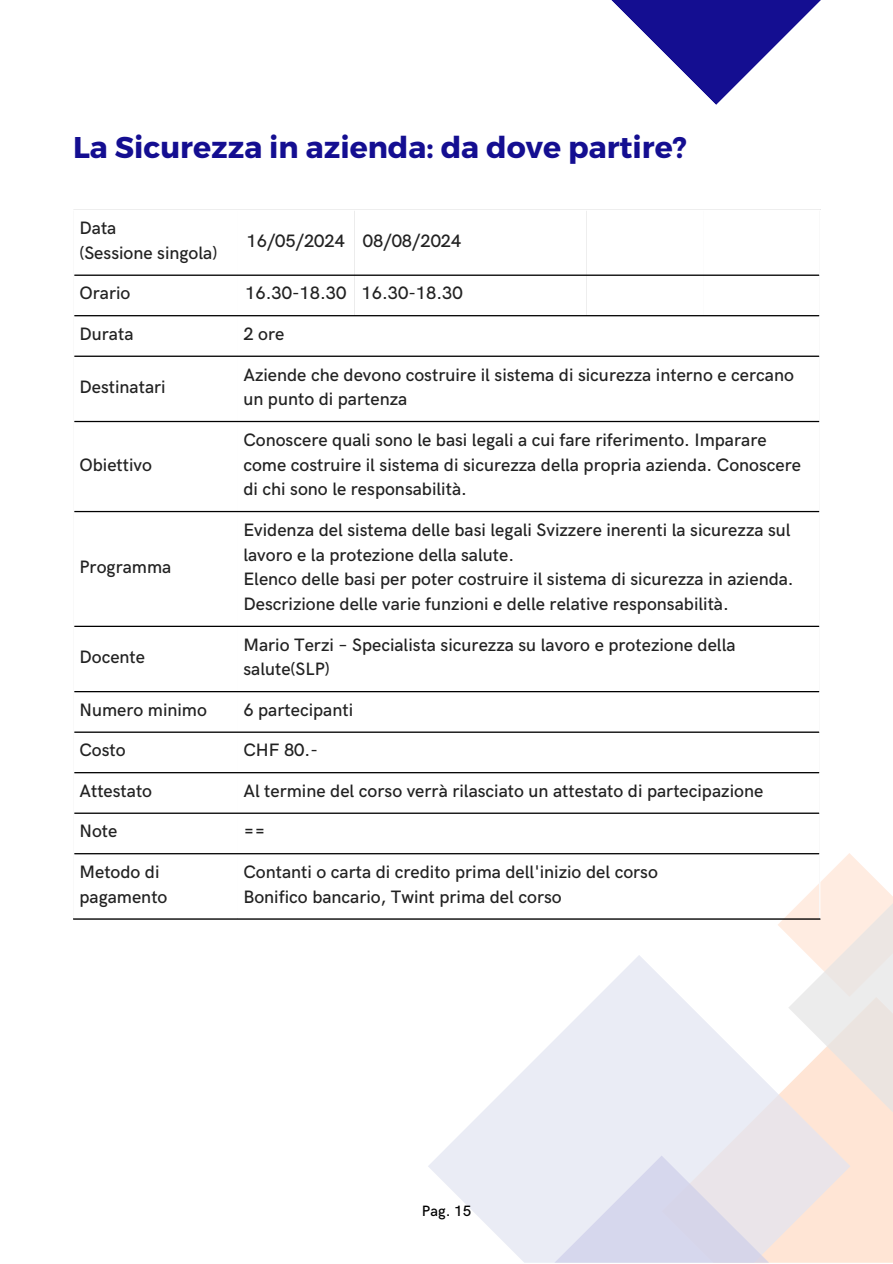
<style>
.page{position:relative;width:893px;height:1264px;background:#fff}
.page>*{position:absolute;margin:0;border:0;box-sizing:border-box;transform-origin:0 0}
.t1{font:700 30px "Montserrat";color:#140e91}
.t2{font:500 18px/24.8px "HK Grotesk";color:#222}
.t3{font:500 15px "HK Grotesk";color:#000}
</style>
<div class="page">
<div style="left:850px;top:1149px;width:42px;height:113px;background:#ffe5d5"></div>
<svg style="left:777px;top:853px;width:115px;height:296px"></svg>
<svg style="left:428px;top:954px;width:422px;height:308px"></svg>
<svg style="left:554px;top:1155px;width:214px;height:107px;background:#e0dfed"></svg>
<hr style="left:819px;top:210px;width:1px;height:708px;background:#fff">
<hr style="left:74px;top:274px;width:745px;height:2px;background:#000">
<hr style="left:74px;top:315px;width:745px;height:1px;background:#000">
<hr style="left:74px;top:355px;width:745px;height:2px;background:#000">
<hr style="left:74px;top:421px;width:745px;height:1px;background:#000">
<hr style="left:74px;top:511px;width:745px;height:1px;background:#000">
<hr style="left:74px;top:625px;width:745px;height:2px;background:#000">
<hr style="left:74px;top:691px;width:745px;height:1px;background:#000">
<hr style="left:74px;top:731px;width:745px;height:1px;background:#000">
<hr style="left:74px;top:772px;width:745px;height:1px;background:#000">
<hr style="left:74px;top:812px;width:745px;height:1px;background:#000">
<hr style="left:74px;top:853px;width:745px;height:1px;background:#000">
<hr style="left:73px;top:918px;width:747px;height:1px;background:#000">
<svg style="left:611px;top:0;width:210px;height:105px"></svg>
<p class="t1" style="left:73px;top:128px;width:615px">La Sicurezza in azienda: da dove partire?</p>
<h1 class="t2" style="left:79px;top:216px;width:38px">Data</h1>
<p class="t2" style="left:79px;top:241px;width:139px">(Sessione singola)</p>
<p class="t2" style="left:246px;top:229px;width:100px">16/05/2024</p>
<p class="t2" style="left:363px;top:229px;width:100px">08/08/2024</p>
<p class="t2" style="left:79px;top:282px;width:52px">Orario</p>
<p class="t2" style="left:245px;top:282px;width:103px">16.30-18.30</p>
<p class="t2" style="left:361px;top:282px;width:103px">16.30-18.30</p>
<p class="t2" style="left:79px;top:322px;width:55px">Durata</p>
<p class="t2" style="left:243px;top:322px;width:42px">2 ore</p>
<p class="t2" style="left:79px;top:375px;width:88px">Destinatari</p>
<p class="t2" style="left:79px;top:453px;width:74px">Obiettivo</p>
<p class="t2" style="left:79px;top:555px;width:93px">Programma</p>
<p class="t2" style="left:79px;top:645px;width:67px">Docente</p>
<p class="t2" style="left:243px;top:363px;width:552px">Aziende che devono costruire il sistema di sicurezza interno e cercano un punto di partenza</p>
<p class="t2" style="left:243px;top:428px;width:559px">Conoscere quali sono le basi legali a cui fare riferimento. Imparare come costruire il sistema di sicurezza della propria azienda. Conoscere di chi sono le responsabilità.</p>
<p class="t2" style="left:243px;top:518px;width:549px">Evidenza del sistema delle basi legali Svizzere inerenti la sicurezza sul lavoro e la protezione della salute.</p>
<p class="t2" style="left:243px;top:567px;width:551px">Elenco delle basi per poter costruire il sistema di sicurezza in azienda.</p>
<p class="t2" style="left:243px;top:592px;width:487px">Descrizione delle varie funzioni e delle relative responsabilità.</p>
<p class="t2" style="left:243px;top:633px;width:493px">Mario Terzi – Specialista sicurezza su lavoro e protezione della salute(SLP)</p>
<p class="t2" style="left:79px;top:698px;width:129px">Numero minimo</p>
<p class="t2" style="left:243px;top:698px;width:111px">6 partecipanti</p>
<p class="t2" style="left:79px;top:738px;width:48px">Costo</p>
<p class="t2" style="left:243px;top:738px;width:76px">CHF 80.-</p>
<p class="t2" style="left:79px;top:779px;width:74px">Attestato</p>
<p class="t2" style="left:243px;top:779px;width:521px">Al termine del corso verrà rilasciato un attestato di partecipazione</p>
<p class="t2" style="left:79px;top:819px;width:39px">Note</p>
<p class="t2" style="left:243px;top:819px;width:24px">==</p>
<p class="t2" style="left:79px;top:860px;width:89px">Metodo di pagamento</p>
<p class="t2" style="left:243px;top:860px;width:416px">Contanti o carta di credito prima dell'inizio del corso</p>
<p class="t2" style="left:243px;top:885px;width:320px">Bonifico bancario, Twint prima del corso</p>
<p class="t3" style="left:422px;top:1202px;width:51px">Pag. 15</p>
</div>
